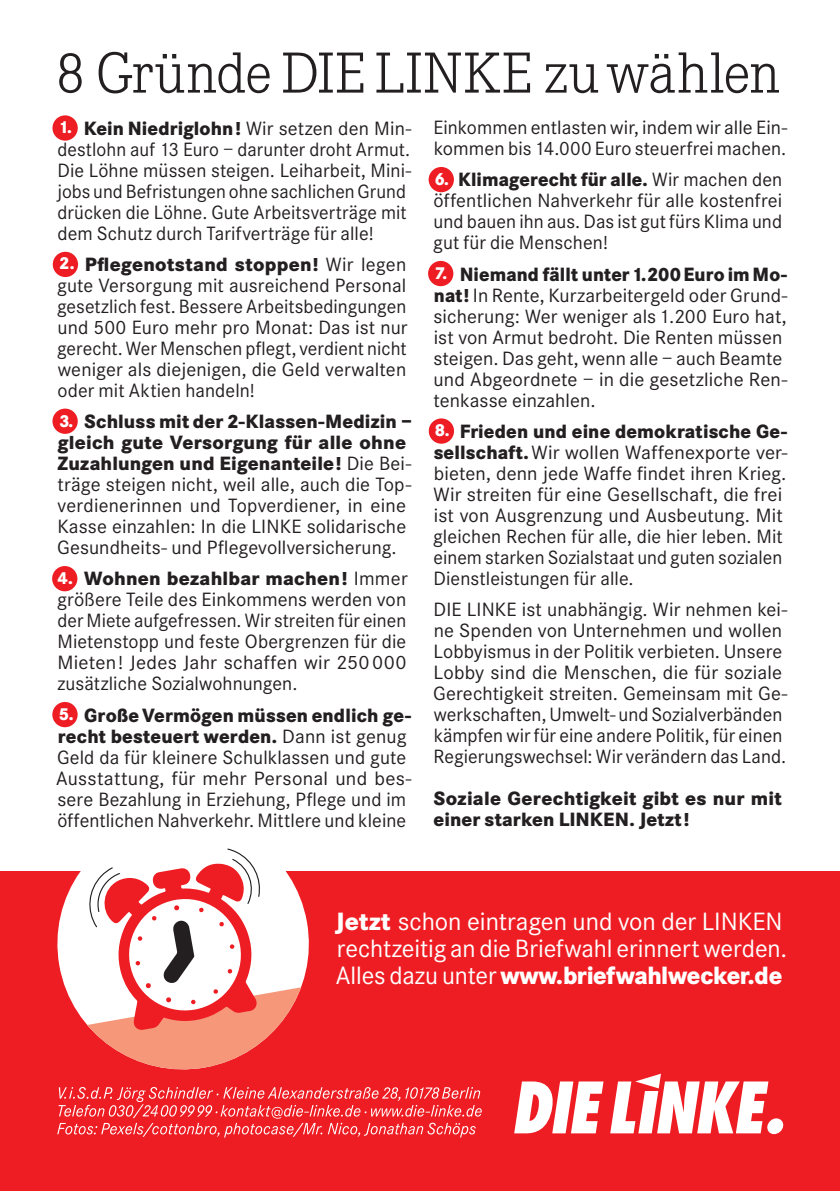
<style>
.page{position:relative;width:840px;height:1191px;background:#fff}
.page>*{position:absolute;margin:0;border:0;box-sizing:border-box;transform-origin:0 0}
.t1{font:300 60px "Corporate E Pro";letter-spacing:.005em;color:#231f20}
.t2{font:26px/27px "Corporate S";letter-spacing:-.005em;color:#fff}
.t3{font:20px/21px "Corporate S";letter-spacing:.005em;color:#231f20}
.t4{font:20px/21px "Corporate S";letter-spacing:.005em;color:#231f20;scale:1.04 1}
.t5{font:800 20px/21px "Corporate S";letter-spacing:.015em;color:#231f20}
.s1{font-weight:800;font-size:18px;color:#fff}
.s2{font-weight:800}
.s3{font-weight:800;font-size:19.6px}
</style>
<div class="page">
<div style="left:428px;top:418px;width:26px;height:26px;background:#ee1d23;border-radius:50%"></div>
<div style="left:428px;top:261px;width:25px;height:25px;background:#ee1d23;border-radius:50%"></div>
<div style="left:428px;top:167px;width:25px;height:25px;background:#ee1d23;border-radius:50%"></div>
<div style="left:52px;top:702px;width:26px;height:25px;background:#ee1d23;border-radius:50%"></div>
<div style="left:0;top:872px;width:839px;height:319px;background:#ee1d23"></div>
<svg style="left:514px;top:1073px;width:269px;height:61px"></svg>
<svg style="left:57px;top:1087px;width:424px;height:50px"></svg>
<svg style="left:57px;top:848px;width:262px;height:222px"></svg>
<div style="left:52px;top:566px;width:25px;height:25px;background:#ee1d23;border-radius:50%"></div>
<div style="left:53px;top:252px;width:25px;height:25px;background:#ee1d23;border-radius:50%"></div>
<div style="left:52px;top:408px;width:26px;height:26px;background:#ee1d23;border-radius:50%"></div>
<div style="left:52px;top:115px;width:26px;height:26px;background:#ee1d23;border-radius:50%"></div>
<h1 class="t1" style="left:55px;top:33px;width:726px">8 Gründe DIE LINKE zu wählen</h1>
<p class="t3" style="left:57px;top:118px;width:355px"><span class="s1">1.</span> <span class="s2">Kein Niedriglohn!</span> Wir setzen den Min&shy;destlohn auf 13 Euro – darunter droht Armut.<br>Die Löhne müssen steigen. Leiharbeit, Mini&shy;jobs und Befristungen ohne sachlichen Grund drücken die Löhne. Gute Arbeitsverträge mit dem Schutz durch Tarifverträge für alle!</p>
<p class="t3" style="left:57px;top:254px;width:352px;text-align:justify"><span class="s1">2.</span> <span class="s2">Pflegenotstand stoppen!</span> Wir legen gute Versorgung mit ausreichend Personal gesetzlich fest. Bessere Arbeitsbedingungen und 500 Euro mehr pro Monat: Das ist nur gerecht. Wer Menschen pflegt, verdient nicht weniger als diejenigen, die Geld verwalten oder mit Aktien handeln!</p>
<p class="t3" style="left:57px;top:411px;width:356px"><span class="s1">3.</span> <span class="s2">Schluss mit der 2-Klassen-Medizin – g</span><span class="s3">l</span><span class="s2">eich gute Versorgung für alle ohne Zuzahlungen und Eigenanteile!</span> Die Bei&shy;träge steigen nicht, weil alle, auch die Top&shy;verdienerinnen und Topverdiener, in eine Kasse einzahlen: In die LINKE solidarische Gesundheits- und Pflegevollversicherung.</p>
<p class="t3" style="left:57px;top:568px;width:352px;text-align:justify"><span class="s1">4.</span> <span class="s2">Wohnen bezahlbar machen!</span> Immer größere Teile des Einkommens werden von der Miete aufgefressen. Wir streiten für einen Mietenstopp und feste Obergrenzen für die Mieten! Jedes Jahr schaffen wir 250 000 zusätzliche Sozialwohnungen.</p>
<p class="t3" style="left:56px;top:704px;width:356px"><span class="s1">5.</span> <span class="s2">Große Vermögen müssen endlich ge&shy;recht besteuert werden.</span> Dann ist genug Geld da für kleinere Schulklassen und gute Ausstattung, für mehr Personal und bes&shy;sere Bezahlung in Erziehung, Pflege und im öffentlichen Nahverkehr. Mittlere und kleine</p>
<p class="t3" style="left:433px;top:117px;width:355px">Einkommen entlasten wir, indem wir alle Ein&shy;kommen bis14.000 Euro steuerfrei machen.</p>
<p class="t3" style="left:433px;top:169px;width:350px;text-align:justify"><span class="s1">6.</span> <span class="s2">Klimagerecht für alle.</span> Wir machen den öffentlichen Nahverkehr für alle kostenfrei und bauen ihn aus. Das ist gut fürs Klima und gut für die Menschen!</p>
<p class="t3" style="left:433px;top:264px;width:355px"><span class="s1">7.</span> <span class="s2">Niemand fällt unter1.200 Euro im Mo&shy;nat!</span> In Rente, Kurzarbeitergeld oder Grund&shy;sicherung: Wer weniger als1.200 Euro hat, ist von Armut bedroht. Die Renten müssen steigen. Das geht, wenn alle – auch Beamte und Abgeordnete – in die gesetzliche Ren&shy;tenkasse einzahlen.</p>
<p class="t4" style="left:433px;top:421px;width:342px"><span class="s1">8.</span> <span class="s2">Frieden und eine demokratische Ge&shy;sellschaft.</span>Wir wollen Waffenexporte ver&shy;bieten, denn jede Waffe findet ihren Krieg.<br>Wir streiten für eine Gesellschaft, die frei ist von Ausgrenzung und Ausbeutung. Mit gleichen Rechen für alle, die hier leben. Mit einem starken Sozialstaat und guten sozialen Dienstleistungen für alle.</p>
<p class="t3" style="left:433px;top:599px;width:355px">DIE LINKE ist unabhängig. Wir nehmen kei&shy;ne Spenden von Unternehmen und wollen Lobbyismus in der Politik verbieten. Unsere Lobby sind die Menschen, die für soziale Gerechtigkeit streiten. Gemeinsam mit Ge&shy;werkschaften, Umwelt- und Sozialverbänden kämpfen wir für eine andere Politik, für einen Regierungswechsel: Wir verändern das Land.</p>
<p class="t5" style="left:433px;top:788px;width:350px">Soziale Gerechtigkeit gibt es nur mit einer starken LINKEN. Jetzt!</p>
<h2 class="t2" style="left:335px;top:908px;width:453px"><span class="s2">Jetzt</span> schon eintragen und von der LINKEN rechtzeitig an die Briefwahl erinnert werden.<br>Alles dazu unter <span class="s2">www.briefwahlwecker.de</span></h2>
</div>
